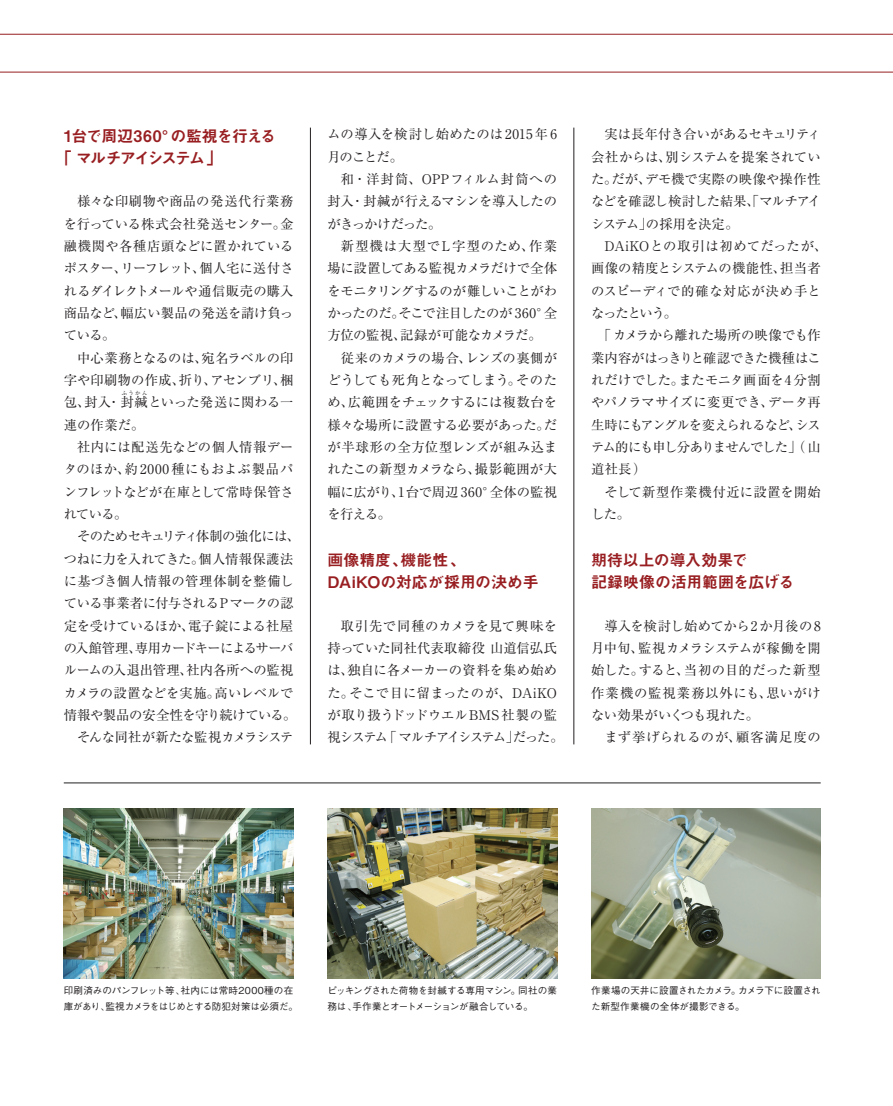
<style>
.page{position:relative;width:893px;height:1106px;background:#fff}
.page>*{position:absolute;margin:0;border:0;box-sizing:border-box;transform-origin:0 0}
.t1{font:15.9px/22.4px "Midashi Go Pro MB31";letter-spacing:-.015em;color:#981e21}
.t2{font:15.9px/22.4px "Midashi Go Pro MB31";letter-spacing:-.07em;color:#981e21}
.t3{font:13.35px/22.4px "Ryumin Pro";letter-spacing:-.005em;color:#231f20;text-align:justify}
.t4{font:13.35px/22.4px "Ryumin Pro";letter-spacing:.015em;color:#231f20}
.t5{font:13.35px "Ryumin Pro";letter-spacing:-.085em;color:#231f20}
.t6{font:13.35px "Ryumin Pro";letter-spacing:.035em;color:#231f20}
.t7{font:13.35px "Ryumin Pro";letter-spacing:-.03em;color:#231f20}
.t8{font:13.35px "Ryumin Pro";letter-spacing:.025em;color:#231f20}
.t9{font:13.35px "Ryumin Pro";letter-spacing:-.07em;color:#231f20}
.t10{font:13.35px "Ryumin Pro";letter-spacing:-.045em;color:#231f20}
.t11{font:13.35px "Ryumin Pro";letter-spacing:-.05em;color:#231f20}
.t12{font:13.35px "Ryumin Pro";letter-spacing:-.025em;color:#231f20}
.t13{font:13.35px "Ryumin Pro";letter-spacing:.02em;color:#231f20}
.t14{font:13.35px "Ryumin Pro";letter-spacing:.03em;color:#231f20}
.t15{font:13.35px "Ryumin Pro";letter-spacing:.04em;color:#231f20}
.t16{font:13.35px "Ryumin Pro";letter-spacing:.07em;color:#231f20}
.t17{font:500 9.6px/15.9px "Gothic BBB Pro";letter-spacing:-.015em;color:#231f20}
.t18{font:5.25px "Ryumin Pro";color:#231f20}
</style>
<div class="page">
<hr style="left:64px;top:782px;width:757px;height:1px;background:#231f20">
<img style="left:64px;top:808px;width:229px;height:170px">
<img style="left:327px;top:808px;width:230px;height:170px">
<img style="left:591px;top:808px;width:230px;height:170px">
<hr style="left:310px;top:128px;width:1px;height:616px;background:#231f20">
<hr style="left:574px;top:128px;width:1px;height:616px;background:#231f20">
<svg style="left:0;top:34px;width:893px;height:38px"></svg>
<p class="t2" style="left:56px;top:123px;width:222px;text-indent:8px">1台で周辺360°の監視を行える「マルチアイシステム」</p>
<p class="t3" style="left:64px;top:189px;width:231px;text-indent:13px">様々な印刷物や商品の発送代行業務を行っている株式会社発送センター。金融機関や各種店頭などに置かれているポスター、リーフレット、個人宅に送付されるダイレクトメールや通信販売の購入商品など、幅広い製品の発送を請け負っている。</p>
<p class="t3" style="left:64px;top:345px;width:231px;text-indent:13px">中心業務となるのは、宛名ラベルの印字や印刷物の作成、折り、アセンブリ、梱包、封入・封緘といった発送に関わる一</p>
<p class="t18" style="left:122px;top:389px;width:27px">ふうかん</p>
<p class="t3" style="left:64px;top:412px;width:82px">連の作業だ。</p>
<p class="t8" style="left:77px;top:436px;width:218px">社内には配送先などの個人情報デー</p>
<p class="t6" style="left:64px;top:459px;width:231px">タのほか、約2000 種にもおよぶ製品パ</p>
<p class="t10" style="left:64px;top:481px;width:231px">ンフレットなどが在庫として常時保管さ</p>
<p class="t3" style="left:64px;top:502px;width:65px">れている。</p>
<p class="t11" style="left:77px;top:526px;width:224px">そのためセキュリティ体制の強化には、</p>
<p class="t3" style="left:64px;top:546px;width:231px">つねに力を入れてきた。個人情報保護法</p>
<p class="t14" style="left:64px;top:570px;width:231px">に基づき個人情報の管理体制を整備し</p>
<p class="t3" style="left:64px;top:591px;width:231px">ている事業者に付与されるPマークの認</p>
<p class="t3" style="left:64px;top:613px;width:231px">定を受けているほか、電子錠による社屋</p>
<p class="t5" style="left:64px;top:637px;width:231px">の入館管理、専用カードキーによるサーバ</p>
<p class="t3" style="left:64px;top:658px;width:231px">ルームの入退出管理、社内各所への監視</p>
<p class="t3" style="left:64px;top:680px;width:231px">カメラの設置などを実施。高いレベルで</p>
<p class="t12" style="left:64px;top:704px;width:234px">情報や製品の安全性を守り続けている。</p>
<p class="t7" style="left:77px;top:726px;width:218px">そんな同社が新たな監視カメラシステ</p>
<p class="t4" style="left:327px;top:122px;width:231px">ムの導入を検討し始めたのは2015 年6月のことだ。</p>
<p class="t3" style="left:327px;top:167px;width:231px;text-indent:13px">和・洋封筒、OPPフィルム封筒への封入・封緘が行えるマシンを導入したのがきっかけだった。</p>
<p class="t3" style="left:327px;top:234px;width:231px;text-indent:13px">新型機は大型でL字型のため、作業場に設置してある監視カメラだけで全体をモニタリングするのが難しいことがわかったのだ。そこで注目したのが 360°全方位の監視、記録が可能なカメラだ。</p>
<p class="t3" style="left:327px;top:345px;width:231px;text-indent:13px">従来のカメラの場合、レンズの裏側がどうしても死角となってしまう。そのため、広範囲をチェックするには複数台を様々な場所に設置する必要があった。だが半球形の全方位型レンズが組み込まれたこの新型カメラなら、撮影範囲が大幅に広がり、1台で周辺 360°全体の監視を行える。</p>
<p class="t1" style="left:327px;top:547px;width:213px">画像精度、機能性、<br>DAiKOの対応が採用の決め手</p>
<p class="t3" style="left:327px;top:613px;width:238px;text-align:center">取引先で同種のカメラを見て興味を<br>持っていた同社代表取締役 山道信弘氏は、独自に各メーカーの資料を集め始めた。そこで目に留まったのが、DAiKOが取り扱うドッドウエルBMS 社製の監視システム「マルチアイシステム」だった。</p>
<p class="t3" style="left:591px;top:122px;width:231px;text-indent:13px">実は長年付き合いがあるセキュリティ会社からは、別システムを提案されていた。だが、デモ機で実際の映像や操作性などを確認し検討した結果、「マルチアイシステム」の採用を決定。</p>
<p class="t6" style="left:604px;top:235px;width:224px">DAiKOとの取引は初めてだったが、</p>
<p class="t4" style="left:591px;top:256px;width:231px">画像の精度とシステムの機能性、担当者</p>
<p class="t15" style="left:591px;top:280px;width:231px">のスピーディで的確な対応が決め手と</p>
<p class="t3" style="left:591px;top:301px;width:88px">なったという。</p>
<p class="t3" style="left:598px;top:323px;width:224px">「カメラから離れた場所の映像でも作</p>
<p class="t7" style="left:591px;top:347px;width:231px">業内容がはっきりと確認できた機種はこ</p>
<p class="t13" style="left:591px;top:369px;width:231px">れだけでした。またモニタ画面を4分割</p>
<p class="t3" style="left:591px;top:390px;width:231px">やパノラマサイズに変更でき、データ再</p>
<p class="t9" style="left:591px;top:414px;width:231px">生時にもアングルを変えられるなど、シス</p>
<p class="t5" style="left:591px;top:436px;width:231px">テム的にも申し分ありませんでした」（山</p>
<p class="t3" style="left:591px;top:457px;width:57px">道社長）</p>
<p class="t8" style="left:604px;top:481px;width:218px">そして新型作業機付近に設置を開始</p>
<p class="t3" style="left:591px;top:502px;width:41px">した。</p>
<p class="t1" style="left:591px;top:547px;width:205px">期待以上の導入効果で<br>記録映像の活用範囲を広げる</p>
<p class="t3" style="left:591px;top:613px;width:231px;text-indent:13px">導入を検討し始めてから2か月後の8月中旬、監視カメラシステムが稼働を開始した。すると、当初の目的だった新型作業機の監視業務以外にも、思いがけない効果がいくつも現れた。</p>
<p class="t16" style="left:604px;top:726px;width:218px">まず挙げられるのが、顧客満足度の</p>
<p class="t17" style="left:64px;top:981px;width:236px">印刷済みのパンフレット等、社内には常時2000種の在庫があり、監視カメラをはじめとする防犯対策は必須だ。</p>
<p class="t17" style="left:327px;top:981px;width:231px">ピッキングされた荷物を封緘する専用マシン。同社の業務は、手作業とオートメーションが融合している。</p>
<p class="t17" style="left:591px;top:981px;width:231px">作業場の天井に設置されたカメラ。カメラ下に設置された新型作業機の全体が撮影できる。</p>
</div>
